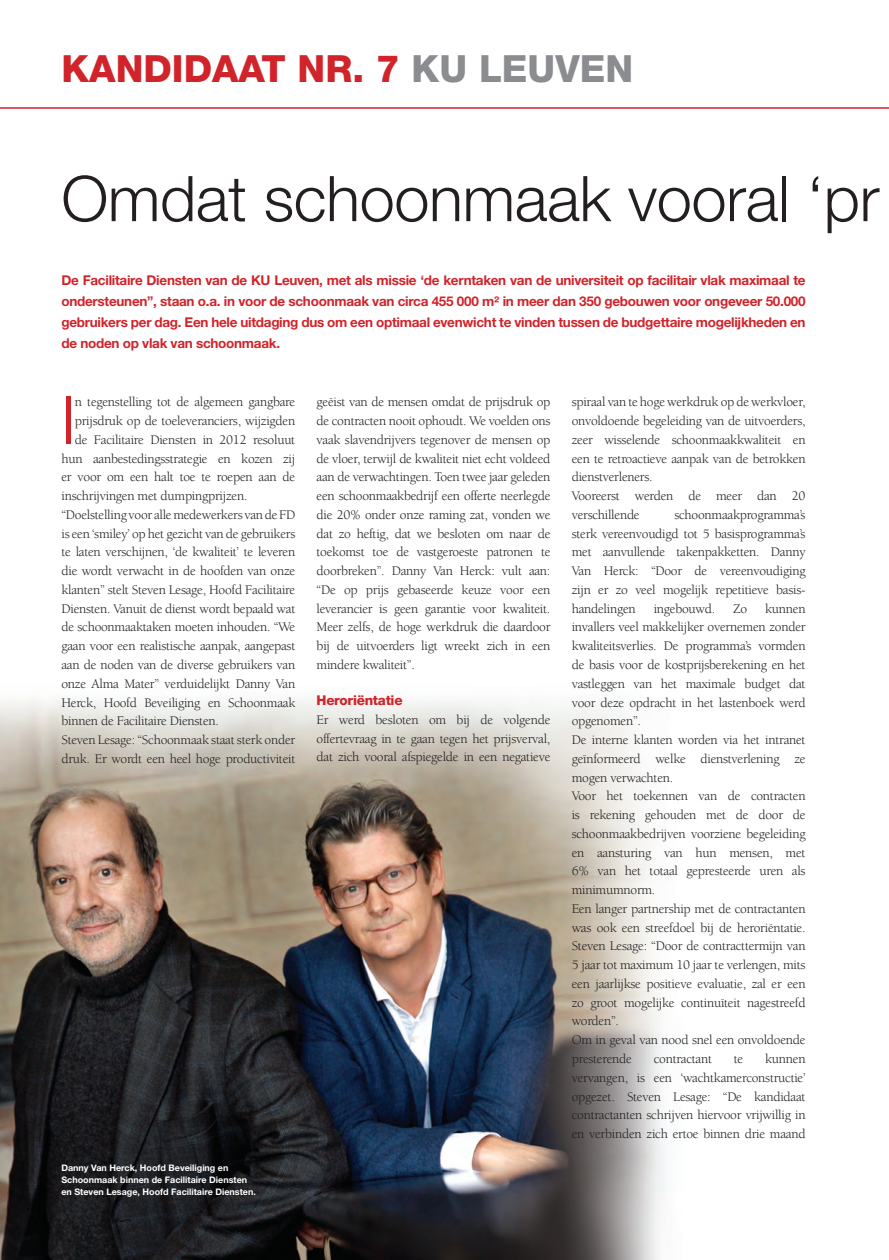
<style>
.page{position:relative;width:889px;height:1260px;background:#fff}
.page>*{position:absolute;margin:0;border:0;box-sizing:border-box;transform-origin:0 0}
.t1{font:300 66px "Helvetica Neue LT";color:#d1232a}
.t2{font:300 63px "Helvetica Neue LT";letter-spacing:-.005em;color:#231f20}
.t3{font:800 37.5px "Helvetica Neue LT";color:#d1232a}
.t4{font:13.5px/18.8px "Berkeley LT";letter-spacing:-.02em;color:#231f20;text-align:justify}
.t5{font:700 13.5px/21px "Helvetica Neue LT";letter-spacing:-.02em;color:#d1232a;text-align:justify}
.t6{font:800 13.5px "Helvetica Neue LT";letter-spacing:-.02em;color:#d1232a}
.t7{font:700 9px/12px "Helvetica Neue LT";color:#fff}
.s1{color:#8a8c8f}
</style>
<div class="page">
<img style="left:0;top:699px;width:665px;height:560px">
<hr style="left:0;top:107px;width:889px;height:2px;background:#d1232a">
<h3 class="t3" style="left:61px;top:46px;width:573px">KANDIDAAT NR. 7 <span class="s1">KU LEUVEN</span></h3>
<h2 class="t2" style="left:61px;top:160px;width:820px">Omdat schoonmaak vooral ‘pr</h2>
<p class="t5" style="left:61px;top:269px;width:746px">De Facilitaire Diensten van de KU Leuven, met als missie ‘de kerntaken van de universiteit op facilitair vlak maximaal te ondersteunen”, staan o.a. in voor de schoonmaak van circa 455 000 m² in meer dan 350 gebouwen voor ongeveer 50.000 gebruikers per dag. Een hele uitdaging dus om een optimaal evenwicht te vinden tussen de budgettaire mogelijkheden en de noden op vlak van schoonmaak.</p>
<h1 class="t1" style="left:61px;top:380px;width:16px">I</h1>
<p class="t4" style="left:75px;top:393px;width:222px">n tegenstelling tot de algemeen gangbare</p>
<p class="t4" style="left:75px;top:411px;width:222px">prijsdruk op de toeleveranciers, wijzigden</p>
<p class="t4" style="left:75px;top:430px;width:222px">de Facilitaire Diensten in 2012 resoluut</p>
<p class="t4" style="left:61px;top:449px;width:235px">hun aanbestedingsstrategie en kozen zij</p>
<p class="t4" style="left:61px;top:468px;width:235px">er voor om een halt toe te roepen aan de</p>
<p class="t4" style="left:61px;top:486px;width:188px">inschrijvingen met dumpingprijzen.</p>
<p class="t4" style="left:61px;top:505px;width:235px">“Doelstelling voor alle medewerkers van de FD</p>
<p class="t4" style="left:61px;top:524px;width:235px">is een ‘smiley’ op het gezicht van de gebruikers</p>
<p class="t4" style="left:61px;top:543px;width:235px">te laten verschijnen, ‘de kwaliteit’ te leveren</p>
<p class="t4" style="left:61px;top:561px;width:235px">die wordt verwacht in de hoofden van onze</p>
<p class="t4" style="left:61px;top:580px;width:235px">klanten” stelt Steven Lesage, Hoofd Facilitaire</p>
<p class="t4" style="left:61px;top:599px;width:235px">Diensten. Vanuit de dienst wordt bepaald wat</p>
<p class="t4" style="left:61px;top:618px;width:235px">de schoonmaaktaken moeten inhouden. “We</p>
<p class="t4" style="left:61px;top:636px;width:235px">gaan voor een realistische aanpak, aangepast</p>
<p class="t4" style="left:61px;top:655px;width:235px">aan de noden van de diverse gebruikers van</p>
<p class="t4" style="left:61px;top:674px;width:235px">onze Alma Mater” verduidelijkt Danny Van</p>
<p class="t4" style="left:61px;top:693px;width:235px">Herck, Hoofd Beveiliging en Schoonmaak</p>
<p class="t4" style="left:61px;top:711px;width:159px">binnen de Facilitaire Diensten.</p>
<p class="t4" style="left:61px;top:730px;width:235px">Steven Lesage: “Schoonmaak staat sterk onder</p>
<p class="t4" style="left:61px;top:749px;width:235px">druk. Er wordt een heel hoge productiviteit</p>
<p class="t7" style="left:61px;top:1161px;width:196px">Danny Van Herck, Hoofd Beveiliging en<br>Schoonmaak binnen de Facilitaire Diensten en Steven Lesage, Hoofd Facilitaire Diensten.</p>
<p class="t4" style="left:317px;top:393px;width:235px">geëist van de mensen omdat de prijsdruk op de contracten nooit ophoudt. We voelden ons vaak slavendrijvers tegenover de mensen op de vloer, terwijl de kwaliteit niet echt voldeed aan de verwachtingen. Toen twee jaar geleden een schoonmaakbedrijf een offerte neerlegde die 20% onder onze raming zat, vonden we dat zo heftig, dat we besloten om naar de toekomst toe de vastgeroeste patronen te doorbreken”. Danny Van Herck: vult aan: “De op prijs gebaseerde keuze voor een leverancier is geen garantie voor kwaliteit.<br>Meer zelfs, de hoge werkdruk die daardoor bij de uitvoerders ligt wreekt zich in een mindere kwaliteit”.</p>
<p class="t6" style="left:317px;top:692px;width:88px">Heroriëntatie</p>
<p class="t4" style="left:317px;top:710px;width:235px">Er werd besloten om bij de volgende offertevraag in te gaan tegen het prijsverval, dat zich vooral afspiegelde in een negatieve</p>
<p class="t4" style="left:572px;top:393px;width:235px;text-align:left">spiraal van te hoge werkdruk op de werkvloer, onvoldoende begeleiding van de uitvoerders, zeer wisselende schoonmaakkwaliteit en een te retroactieve aanpak van de betrokken dienstverleners.<br>Vooreerst werden de meer dan 20 verschillende</p>
<p class="t4" style="left:572px;top:505px;width:235px;text-indent:103px">schoonmaakprogramma’s sterk vereenvoudigd tot 5 basisprogramma’s met aanvullende takenpakketten. Danny Van Herck: “Door de vereenvoudiging zijn er zo veel mogelijk repetitieve basis&shy;handelingen</p>
<p class="t4" style="left:572px;top:599px;width:235px;text-align:left;text-indent:193px">kunnen invallers veel makkelijker overnemen zonder kwaliteitsverlies. De programma’s vormden de basis voor de kostprijsberekening en het vastleggen van het maximale budget dat voor deze opdracht in het lastenboek werd opgenomen”.<br>De interne klanten worden via het intranet geïnformeerd welke dienstverlening ze mogen verwachten.<br>Voor het toekennen van de contracten is rekening gehouden met de door de schoonmaakbedrijven voorziene begeleiding en aansturing van hun mensen, met 6% van het totaal gepresteerde uren als minimumnorm.<br>Een langer partnership met de contractanten was ook een streefdoel bij de heroriëntatie.<br>Steven Lesage: “Door de contracttermijn van 5 jaar tot maximum 10 jaar te verlengen, mits een jaarlijkse positieve evaluatie, zal er een zo groot mogelijke continuïteit nagestreefd worden”.<br>Om in geval van nood snel een onvoldoende presterende</p>
<p class="t4" style="left:654px;top:599px;width:63px">ingebouwd.</p>
<p class="t4" style="left:733px;top:599px;width:15px">Zo</p>
<p class="t4" style="left:572px;top:1049px;width:235px;text-indent:193px">kunnen vervangen, is een ‘wachtkamerconstructie’ opgezet. Steven Lesage: “De kandidaat contractanten schrijven hiervoor vrijwillig in en verbinden zich ertoe binnen drie maand</p>
<p class="t4" style="left:654px;top:1049px;width:60px">contractant</p>
<p class="t4" style="left:734px;top:1049px;width:11px">te</p>
</div>
